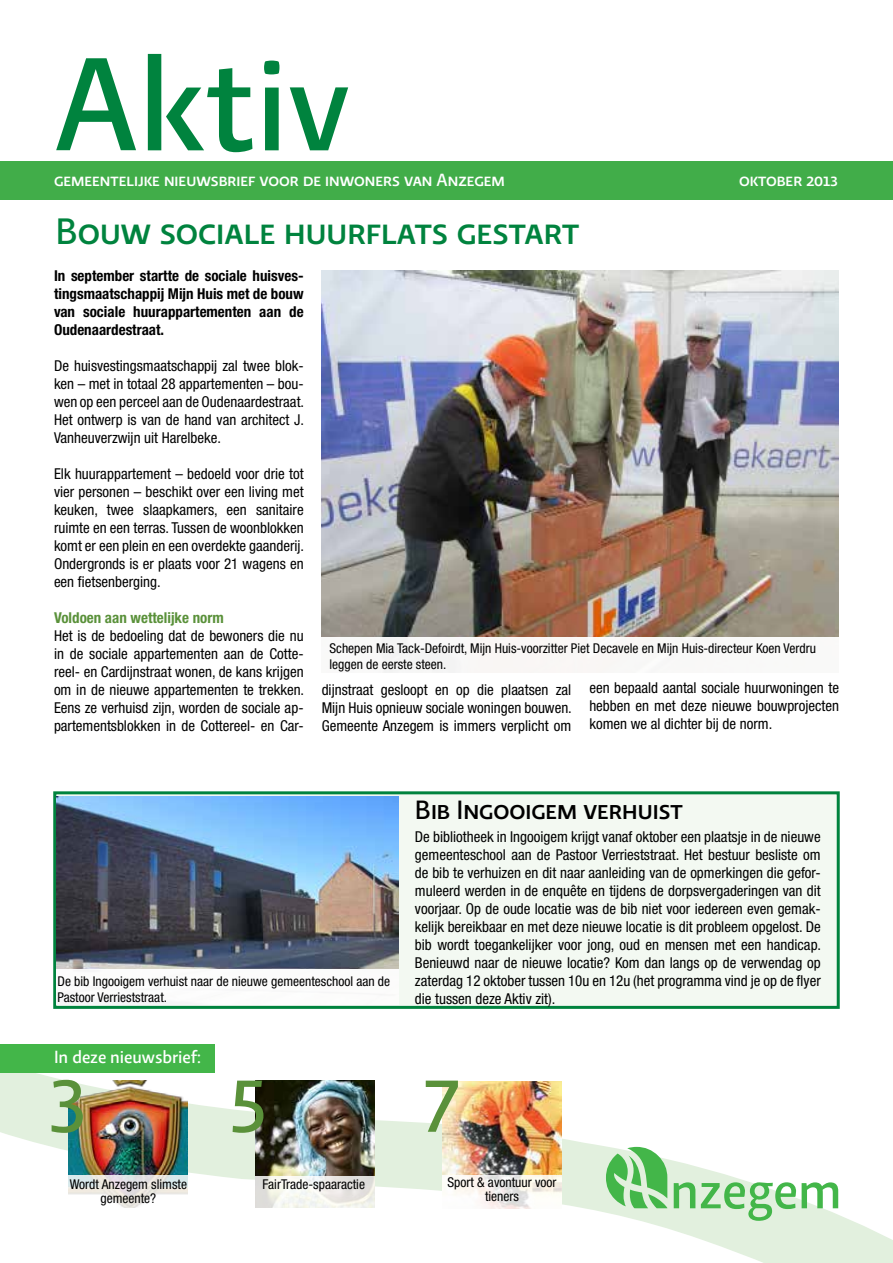
<style>
.page{position:relative;width:893px;height:1263px;background:#fff}
.page>*{position:absolute;margin:0;border:0;box-sizing:border-box;transform-origin:0 0}
.t1{font:500 135px "Relato Sans OT";color:#00833e}
.t2{font:500 75px "Relato Sans OT";color:#5a913a}
.t3{font:500 37.5px "Relato Sans OT";color:#00833e}
.t4{font:500 27px "Relato Sans OT";color:#000}
.t5{font:500 18px "Relato Sans OT";color:#fff}
.t6{font:condensed 15px/18px "Helvetica Neue LT Std";color:#000;text-align:justify}
.t7{font:700 condensed 15px/18px "Helvetica Neue LT Std";color:#000;text-align:justify}
.t8{font:700 condensed 15px "Helvetica Neue LT Std";color:#5a913a}
.t9{font:condensed 13.5px/13.5px "Helvetica Neue LT Std";color:#000;text-align:center}
</style>
<div class="page">
<div style="left:53px;top:791px;width:787px;height:218px;background:#f3f9f2;border:3px solid #00833e"></div>
<svg style="left:0;top:994px;width:893px;height:269px"></svg>
<img style="left:442px;top:1081px;width:120px;height:95px">
<svg style="left:442px;top:1176px;width:120px;height:33px"></svg>
<img style="left:255px;top:1080px;width:120px;height:96px">
<svg style="left:255px;top:1176px;width:120px;height:32px"></svg>
<img style="left:68px;top:1080px;width:120px;height:96px">
<svg style="left:68px;top:1176px;width:120px;height:32px"></svg>
<div style="left:0;top:1044px;width:215px;height:29px;background:#43b649"></div>
<div style="left:0;top:162px;width:893px;height:38px;background:#41ad49"></div>
<svg style="left:606px;top:1147px;width:61px;height:61px;background:#89d08b"></svg>
<svg style="left:674px;top:1182px;width:21px;height:26px"></svg>
<svg style="left:701px;top:1182px;width:95px;height:39px;background:#aadbaa"></svg>
<svg style="left:802px;top:1182px;width:36px;height:26px"></svg>
<img style="left:322px;top:270px;width:517px;height:367px">
<img style="left:56px;top:796px;width:343px;height:174px">
<div style="left:322px;top:637px;width:517px;height:35px;background:#f9f8f7"></div>
<div style="left:56px;top:970px;width:343px;height:35px;background:#fff"></div>
<h1 class="t1" style="left:54px;top:23px;width:297px">Aktiv</h1>
<p class="t5" style="left:54px;top:169px;width:452px">gemeentelijke nieuwsbrief voor de inwoners van Anzegem</p>
<p class="t5" style="left:739px;top:169px;width:100px">oktober 2013</p>
<h3 class="t3" style="left:56px;top:209px;width:525px">Bouw sociale huurflats gestart</h3>
<p class="t7" style="left:54px;top:266px;width:251px">In september startte de sociale huisves&shy;tingsmaatschappij Mijn Huis met de bouw van sociale huurappartementen aan de Oudenaardestraat.</p>
<p class="t6" style="left:54px;top:356px;width:252px">De huisvestingsmaatschappij zal twee blok&shy;ken – met in totaal 28 appartementen – bou&shy;wen op een perceel aan de Oudenaardestraat.<br>Het ontwerp is van de hand van architect J.<br>Vanheuverzwijn uit Harelbeke.</p>
<p class="t6" style="left:54px;top:464px;width:252px">Elk huurappartement – bedoeld voor drie tot vier personen – beschikt over een living met keuken, twee slaapkamers, een sanitaire ruimte en een terras. Tussen de woonblokken komt er een plein en een overdekte gaanderij.<br>Ondergronds is er plaats voor 21 wagens en een fietsenberging.</p>
<p class="t8" style="left:54px;top:608px;width:171px">Voldoen aan wettelijke norm</p>
<p class="t6" style="left:54px;top:626px;width:252px">Het is de bedoeling dat de bewoners die nu in de sociale appartementen aan de Cotte&shy;reel- en Cardijnstraat wonen, de kans krijgen om in de nieuwe appartementen te trekken.<br>Eens ze verhuisd zijn, worden de sociale ap&shy;partementsblokken in de Cottereel- en Car-</p>
<p class="t9" style="left:330px;top:640px;width:488px;line-height:16.2px;text-align:left">Schepen Mia Tack-Defoirdt, Mijn Huis-voorzitter Piet Decavele en Mijn Huis-directeur Koen Verdru leggen de eerste steen.</p>
<p class="t6" style="left:322px;top:680px;width:252px">dijnstraat gesloopt en op die plaatsen zal Mijn Huis opnieuw sociale woningen bouwen.<br>Gemeente Anzegem is immers verplicht om</p>
<p class="t6" style="left:589px;top:679px;width:251px">een bepaald aantal sociale huurwoningen te hebben en met deze nieuwe bouwprojecten komen we al dichter bij de norm.</p>
<p class="t9" style="left:58px;top:973px;width:334px;line-height:16.2px;text-align:left">De bib Ingooigem verhuist naar de nieuwe gemeenteschool aan de<br>Pastoor Verrieststraat.</p>
<p class="t5" style="left:54px;top:1046px;width:149px">In deze nieuwsbrief:</p>
<h2 class="t2" style="left:49px;top:1061px;width:38px">3</h2>
<h2 class="t2" style="left:230px;top:1061px;width:38px">5</h2>
<p class="t9" style="left:70px;top:1177px;width:119px">Wordt Anzegem slimste gemeente?</p>
<p class="t9" style="left:263px;top:1177px;width:104px">FairTrade-spaaractie</p>
<h3 class="t4" style="left:415px;top:793px;width:269px">Bib Ingooigem verhuist</h3>
<p class="t6" style="left:415px;top:827px;width:408px">De bibliotheek in Ingooigem krijgt vanaf oktober een plaatsje in de nieuwe gemeenteschool aan de Pastoor Verrieststraat. Het bestuur besliste om de bib te verhuizen en dit naar aanleiding van de opmerkingen die gefor&shy;muleerd werden in de enquête en tijdens de dorpsvergaderingen van dit voorjaar. Op de oude locatie was de bib niet voor iedereen even gemak&shy;kelijk bereikbaar en met deze nieuwe locatie is dit probleem opgelost. De bib wordt toegankelijker voor jong, oud en mensen met een handicap.<br>Benieuwd naar de nieuwe locatie? Kom dan langs op de verwendag op zaterdag 12 oktober tussen 10u en 12u (het programma vind je op de flyer die tussen deze Aktiv zit).</p>
<h2 class="t2" style="left:424px;top:1061px;width:37px">7</h2>
<p class="t9" style="left:447px;top:1175px;width:111px">Sport &amp; avontuur voor tieners</p>
</div>
